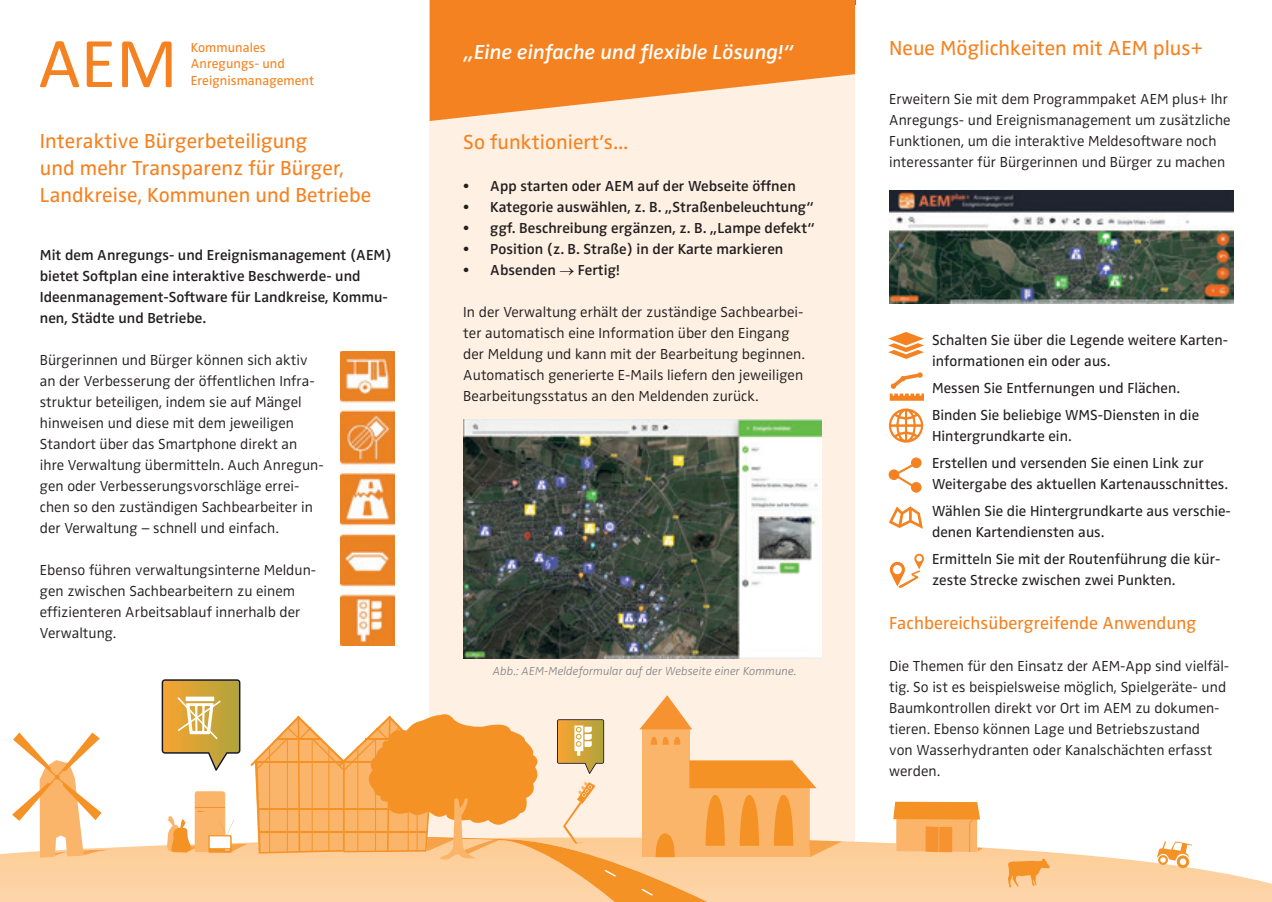
<style>
.page{position:relative;width:1272px;height:902px;background:#fff}
.page>*{position:absolute;margin:0;border:0;box-sizing:border-box;transform-origin:0 0}
.t1{font:72px "Calibri";color:#f58220}
.t2{font:21px/27px "Zwo Pro";letter-spacing:.005em;color:#f58220}
.t3{font:italic 600 21px "Zwo Pro";color:#fff}
.t4{font:18px "Zwo Pro";letter-spacing:.005em;color:#f58220}
.t5{font:300 15px/21px "Zwo Pro";letter-spacing:.005em;color:#231f20}
.t6{font:15px/27px "Zwo Pro";letter-spacing:.005em;color:#231f20}
.t7{font:600 15px/21px "Zwo Pro";letter-spacing:.005em;color:#231f20}
.t8{font:13.5px/16.5px "Zwo Pro";letter-spacing:.005em;color:#f58220}
.t9{font:italic 300 12px "Zwo Pro";letter-spacing:.005em;color:#808285}
</style>
<div class="page">
<div style="left:429px;top:0;width:426px;height:901px;background:#fef0e2"></div>
<svg style="left:429px;top:0;width:426px;height:121px;fill:#f58220"></svg>
<svg style="left:0;top:841px;width:1271px;height:60px"></svg>
<svg style="left:1007px;top:858px;width:42px;height:29px"></svg>
<svg style="left:12px;top:732px;width:105px;height:125px"></svg>
<svg style="left:1176px;top:855px;width:13px;height:13px"></svg>
<div style="left:1179px;top:858px;width:7px;height:7px;background:#fff;border-radius:50%"></div>
<svg style="left:1157px;top:854px;width:10px;height:10px"></svg>
<svg style="left:1156px;top:841px;width:35px;height:21px"></svg>
<svg style="left:162px;top:679px;width:695px;height:222px"></svg>
<svg style="left:893px;top:801px;width:90px;height:51px;background:#f8ab59"></svg>
<img style="left:341px;top:351px;width:53px;height:294px">
<img style="left:889px;top:190px;width:344px;height:113px">
<svg style="left:889px;top:553px;width:35px;height:35px"></svg>
<svg style="left:888px;top:506px;width:34px;height:23px"></svg>
<svg style="left:889px;top:372px;width:35px;height:28px"></svg>
<svg style="left:888px;top:408px;width:35px;height:35px"></svg>
<svg style="left:888px;top:332px;width:36px;height:27px"></svg>
<svg style="left:888px;top:457px;width:33px;height:35px"></svg>
<img style="left:463px;top:420px;width:358px;height:238px">
<h1 class="t1" style="left:39px;top:13px;width:140px">AEM</h1>
<p class="t8" style="left:191px;top:39px;width:125px">Kommunales<br>Anregungs- und<br>Ereignismanagement</p>
<h2 class="t2" style="left:40px;top:128px;width:333px">Interaktive Bürgerbeteiligung<br>und mehr Transparenz für Bürger,<br>Landkreise, Kommunen und Betriebe</h2>
<p class="t7" style="left:40px;top:244px;width:353px">Mit dem Anregungs- und Ereignismanagement (AEM) bietet Softplan eine interaktive Beschwerde- und Ideenmanagement-Software für Landkreise, Kommu&shy;nen, Städte und Betriebe.</p>
<p class="t5" style="left:40px;top:349px;width:285px">Bürgerinnen und Bürger können sich aktiv an der Verbesserung der öffentlichen Infra&shy;struktur beteiligen, indem sie auf Mängel hinweisen und diese mit dem jeweiligen Standort über das Smartphone direkt an ihre Verwaltung übermitteln. Auch Anregun&shy;gen oder Verbesserungsvorschläge errei&shy;chen so den zuständigen Sachbearbeiter in der Verwaltung – schnell und einfach.</p>
<p class="t5" style="left:40px;top:559px;width:278px">Ebenso führen verwaltungsinterne Meldun&shy;gen zwischen Sachbearbeitern zu einem effizienteren Arbeitsablauf innerhalb der Verwaltung.</p>
<h2 class="t3" style="left:463px;top:40px;width:331px">„Eine einfache und flexible Lösung!“</h2>
<h2 class="t2" style="left:463px;top:129px;width:166px">So funktioniert’s...</h2>
<p class="t7" style="left:463px;top:176px;width:334px">• App starten oder AEM auf der Webseite öffnen</p>
<p class="t7" style="left:463px;top:197px;width:352px">• Kategorie auswählen, z. B. „Straßenbeleuchtung“</p>
<p class="t7" style="left:463px;top:218px;width:353px">• ggf. Beschreibung ergänzen, z. B. „Lampe defekt“</p>
<p class="t7" style="left:463px;top:239px;width:321px">• Position (z. B. Straße) in der Karte markieren</p>
<p class="t7" style="left:463px;top:260px;width:158px">• Absenden → Fertig!</p>
<p class="t5" style="left:463px;top:302px;width:343px">In der Verwaltung erhält der zuständige Sachbearbei&shy;ter automatisch eine Information über den Eingang der Meldung und kann mit der Bearbeitung beginnen.<br>Automatisch generierte E-Mails liefern den jeweiligen Bearbeitungsstatus an den Meldenden zurück.</p>
<p class="t9" style="left:492px;top:663px;width:305px">Abb.: AEM-Meldeformular auf der Webseite einer Kommune.</p>
<h2 class="t2" style="left:889px;top:35px;width:315px">Neue Möglichkeiten mit AEM plus+</h2>
<p class="t5" style="left:889px;top:89px;width:343px">Erweitern Sie mit dem Programmpaket AEM plus+ Ihr Anregungs- und Ereignismanagement um zusätzliche Funktionen, um die interaktive Meldesoftware noch interessanter für Bürgerinnen und Bürger zu machen</p>
<p class="t6" style="left:932px;top:329px;width:297px;line-height:21px">Schalten Sie über die Legende weitere Karten&shy;informationen ein oder aus.</p>
<p class="t6" style="left:932px;top:374px;width:268px">Messen Sie Entfernungen und Flächen.<br>Binden Sie beliebige WMS-Diensten in die</p>
<p class="t6" style="left:932px;top:422px;width:273px">Hintergrundkarte ein.<br>Erstellen und versenden Sie einen Link zur</p>
<p class="t6" style="left:932px;top:470px;width:300px">Weitergabe des aktuellen Kartenausschnittes.<br>Wählen Sie die Hintergrundkarte aus verschie-</p>
<p class="t6" style="left:932px;top:518px;width:290px">denen Kartendiensten aus.<br>Ermitteln Sie mit der Routenführung die kür-</p>
<p class="t6" style="left:932px;top:566px;width:245px">zeste Strecke zwischen zwei Punkten.</p>
<p class="t4" style="left:889px;top:612px;width:309px">Fachbereichsübergreifende Anwendung</p>
<p class="t5" style="left:889px;top:656px;width:341px">Die Themen für den Einsatz der AEM-App sind vielfäl&shy;tig. So ist es beispielsweise möglich, Spielgeräte- und Baumkontrollen direkt vor Ort im AEM zu dokumen&shy;tieren. Ebenso können Lage und Betriebszustand<br>von Wasserhydranten oder Kanalschächten erfasst werden.</p>
</div>
